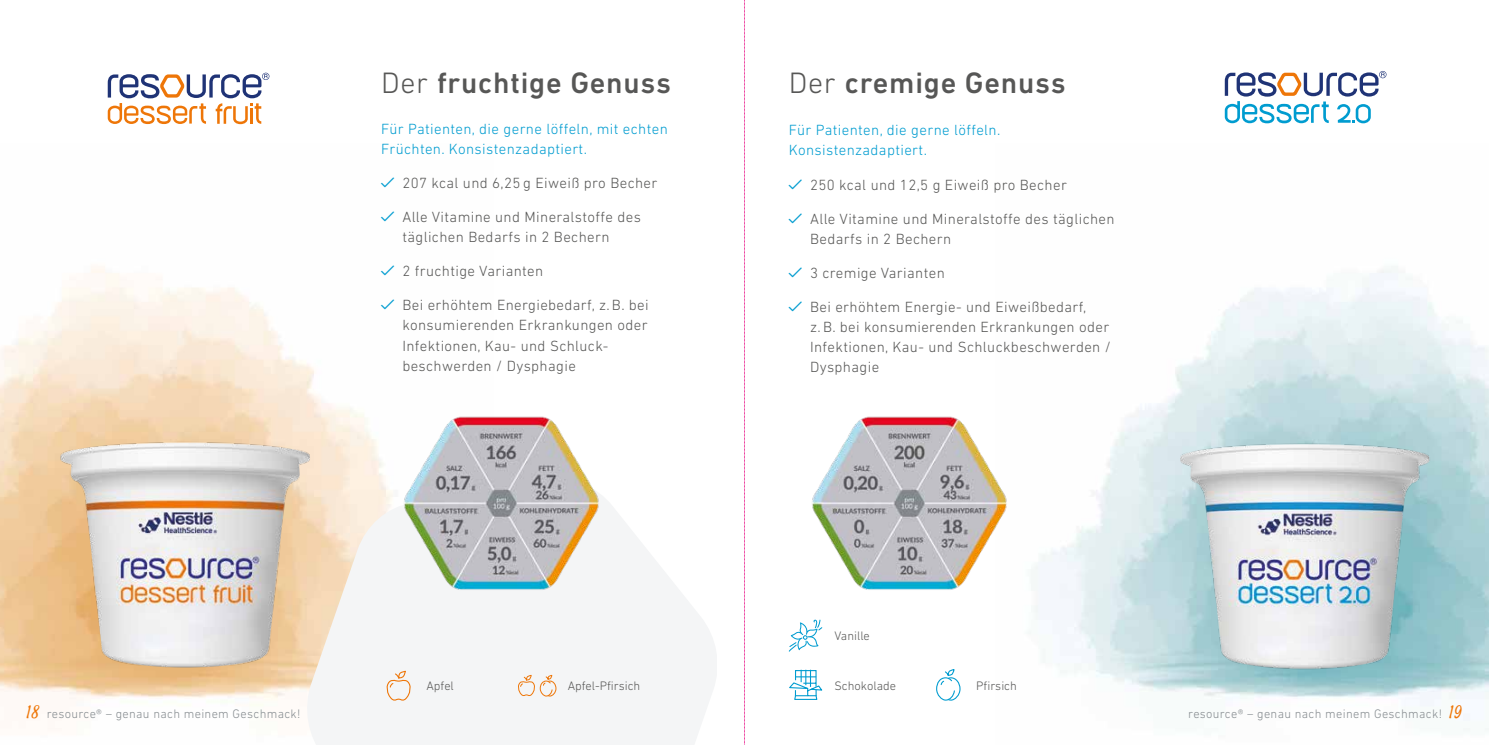
<style>
.page{position:relative;width:1489px;height:745px;background:#fff}
.page>*{position:absolute;margin:0;border:0;box-sizing:border-box;transform-origin:0 0}
.t1{font:500 30px "DIN Next LT Pro";letter-spacing:.025em;color:#575756}
.t2{font:300 15px/20px "DIN Next LT Pro";letter-spacing:.025em;color:#575756}
.t3{font:300 15px/20px "DIN Next LT Pro";letter-spacing:.025em;color:#009cd0}
.t4{font:300 12.5px "DIN Next LT Pro";letter-spacing:.025em;color:#858b8f}
.t5{font:300 12.5px "DIN Next LT Pro";color:#575756}
.s1{font-weight:300}
.s2{font-family:"Satisfy";font-weight:400;font-size:17.5px;color:#ee7608}
</style>
<div class="page">
<svg style="left:108px;top:72px;width:162px;height:52px"></svg>
<svg style="left:303px;top:475px;width:413px;height:269px;fill:#f4f5f6"></svg>
<svg style="left:1224px;top:71px;width:162px;height:52px"></svg>
<img style="left:1173px;top:435px;width:264px;height:246px">
<img style="left:16px;top:376px;width:320px;height:315px">
<img style="left:402px;top:416px;width:198px;height:175px">
<svg style="left:517px;top:674px;width:39px;height:22px"></svg>
<svg style="left:386px;top:670px;width:25px;height:31px"></svg>
<img style="left:812px;top:416px;width:195px;height:174px">
<svg style="left:789px;top:619px;width:33px;height:32px"></svg>
<svg style="left:789px;top:669px;width:34px;height:31px"></svg>
<svg style="left:936px;top:669px;width:25px;height:31px"></svg>
<svg style="left:744px;top:0;width:1px;height:745px"></svg>
<h1 class="t1" style="left:381px;top:66px;width:291px"><span class="s1">Der</span> fruchtige Genuss</h1>
<p class="t3" style="left:381px;top:118px;width:288px">Für Patienten, die gerne löffeln, mit echten<br>Früchten. Konsistenzadaptiert.</p>
<p class="t2" style="left:402px;top:172px;width:256px">207 kcal und 6,25 g Eiweiß pro Becher</p>
<p class="t2" style="left:402px;top:207px;width:240px">Alle Vitamine und Mineralstoffe des täglichen Bedarfs in 2 Bechern</p>
<p class="t2" style="left:402px;top:261px;width:142px">2 fruchtige Varianten</p>
<p class="t2" style="left:402px;top:295px;width:248px">Bei erhöhtem Energiebedarf, z. B. bei konsumierenden Erkrankungen oder<br>Infektionen, Kau- und Schluck&shy;beschwerden / Dysphagie</p>
<p class="t5" style="left:426px;top:678px;width:29px">Apfel</p>
<p class="t5" style="left:567px;top:678px;width:74px">Apfel-Pfirsich</p>
<h1 class="t1" style="left:788px;top:66px;width:278px"><span class="s1">Der</span> cremige Genuss</h1>
<p class="t3" style="left:788px;top:120px;width:213px">Für Patienten, die gerne löffeln.<br>Konsistenzadaptiert.</p>
<p class="t2" style="left:810px;top:174px;width:258px">250 kcal und 12,5 g Eiweiß pro Becher</p>
<p class="t2" style="left:810px;top:208px;width:306px">Alle Vitamine und Mineralstoffe des täglichen<br>Bedarfs in 2 Bechern</p>
<p class="t2" style="left:810px;top:263px;width:136px">3 cremige Varianten</p>
<p class="t2" style="left:810px;top:297px;width:302px">Bei erhöhtem Energie- und Eiweißbedarf,<br>z. B. bei konsumierenden Erkrankungen oder Infektionen, Kau- und Schluckbeschwerden / Dysphagie</p>
<p class="t5" style="left:834px;top:628px;width:37px">Vanille</p>
<p class="t5" style="left:834px;top:677px;width:63px">Schokolade</p>
<p class="t5" style="left:976px;top:677px;width:42px">Pfirsich</p>
<p class="t4" style="left:27px;top:706px;width:275px"><span class="s2">18</span> resource® – genau nach meinem Geschmack!</p>
<p class="t4" style="left:1188px;top:706px;width:275px">resource® – genau nach meinem Geschmack! <span class="s2">19</span></p>
</div>
